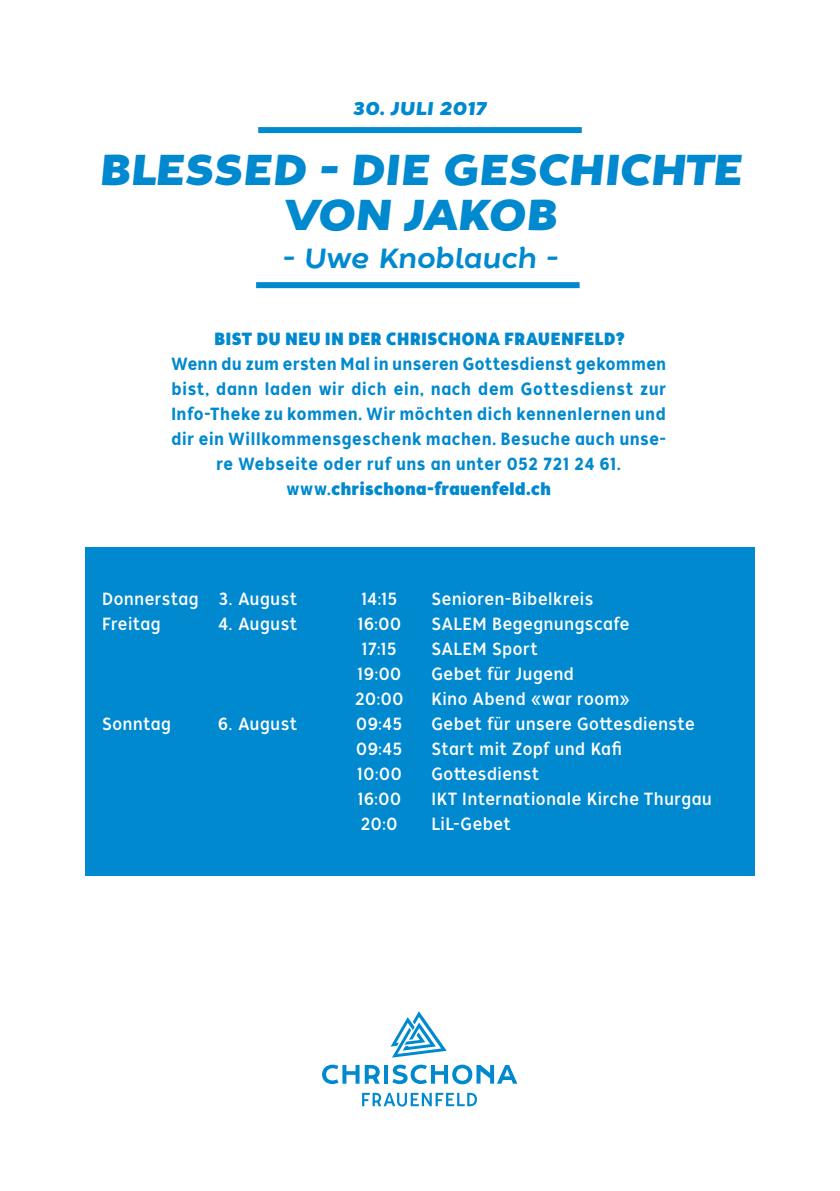
<style>
.page{position:relative;width:840px;height:1191px;background:#fff}
.page>*{position:absolute;margin:0;border:0;box-sizing:border-box;transform-origin:0 0}
.t1{font:italic 43.2px/44.6px "Tide Sans 700 Mondo";letter-spacing:.005em;color:#0089cf;text-align:center}
.t2{font:italic 27.8px "Tide Sans 500 Dudette";color:#0089cf}
.t3{font:italic 18.4px "Tide Sans 700 Mondo";letter-spacing:.025em;color:#0089cf}
.t4{font:17.6px "Tide Sans Cond 400 Lil Dude";letter-spacing:.035em;color:#fff}
.t5{font:17.6px/25px "Tide Sans Cond 500 Dudette";letter-spacing:.04em;color:#0089cf;text-align:center}
.t6{font:17.6px "Tide Sans Cond 700 Mondo";letter-spacing:.035em;color:#0089cf}
.s1{font-family:"Tide Sans Cond 500 Dudette"}
</style>
<div class="page">
<svg style="left:362px;top:1092px;width:114px;height:14px"></svg>
<svg style="left:390px;top:1011px;width:56px;height:46px"></svg>
<svg style="left:322px;top:1064px;width:57px;height:20px"></svg>
<hr style="left:384px;top:1065px;width:4px;height:18px;background:#0089cf">
<svg style="left:392px;top:1064px;width:125px;height:20px"></svg>
<div style="left:85px;top:548px;width:669px;height:328px;background:#0089cf"></div>
<div style="left:258px;top:127px;width:323px;height:6px;background:#0089cf"></div>
<div style="left:256px;top:282px;width:323px;height:6px;background:#0089cf"></div>
<p class="t3" style="left:353px;top:96px;width:135px">30. JULI 2017</p>
<h1 class="t1" style="left:99px;top:149px;width:643px">BLESSED - DIE GESCHICHTE<br>VON JAKOB</h1>
<h2 class="t2" style="left:282px;top:241px;width:276px">- Uwe Knoblauch -</h2>
<p class="t6" style="left:214px;top:327px;width:412px">BIST DU NEU IN DER CHRISCHONA FRAUENFELD?</p>
<p class="t5" style="left:171px;top:352px;width:496px">Wenn du zum ersten Mal in unseren Gottesdienst gekommen bist, dann laden wir dich ein, nach dem Gottesdienst zur Info-Theke zu kommen. Wir möchten dich kennenlernen und dir ein Willkommensgeschenk machen. Besuche auch unse&shy;re Webseite oder ruf uns an unter 052 721 24 61.</p>
<p class="t6" style="left:286px;top:478px;width:266px"><span class="s1">www.</span>chrischona-frauenfeld.ch</p>
<p class="t4" style="left:102px;top:588px;width:196px">Donnerstag 3. August</p>
<p class="t4" style="left:361px;top:588px;width:38px">14:15</p>
<p class="t4" style="left:431px;top:588px;width:163px">Senioren-Bibelkreis</p>
<p class="t4" style="left:102px;top:613px;width:60px">Freitag</p>
<p class="t4" style="left:218px;top:613px;width:80px">4. August</p>
<p class="t4" style="left:357px;top:613px;width:45px">16:00</p>
<p class="t4" style="left:431px;top:613px;width:199px">SALEM Begegnungscafe</p>
<p class="t4" style="left:361px;top:638px;width:37px">17:15</p>
<p class="t4" style="left:431px;top:638px;width:108px">SALEM Sport</p>
<p class="t4" style="left:357px;top:663px;width:45px">19:00</p>
<p class="t4" style="left:431px;top:663px;width:144px">Gebet für Jugend</p>
<p class="t4" style="left:355px;top:688px;width:50px">20:00</p>
<p class="t4" style="left:431px;top:688px;width:200px">Kino Abend «war room»</p>
<p class="t4" style="left:102px;top:713px;width:70px">Sonntag</p>
<p class="t4" style="left:218px;top:713px;width:80px">6. August</p>
<p class="t4" style="left:356px;top:713px;width:48px">09:45</p>
<p class="t4" style="left:431px;top:713px;width:265px">Gebet für unsere Gottesdienste</p>
<p class="t4" style="left:356px;top:738px;width:48px">09:45</p>
<p class="t4" style="left:431px;top:738px;width:192px">Start mit Zopf und Kafi</p>
<p class="t4" style="left:357px;top:763px;width:46px">10:00</p>
<p class="t4" style="left:431px;top:763px;width:109px">Gottesdienst</p>
<p class="t4" style="left:357px;top:788px;width:45px">16:00</p>
<p class="t4" style="left:431px;top:788px;width:281px">IKT Internationale Kirche Thurgau</p>
<p class="t4" style="left:361px;top:813px;width:38px">20:0</p>
<p class="t4" style="left:431px;top:813px;width:81px">LiL-Gebet</p>
</div>
